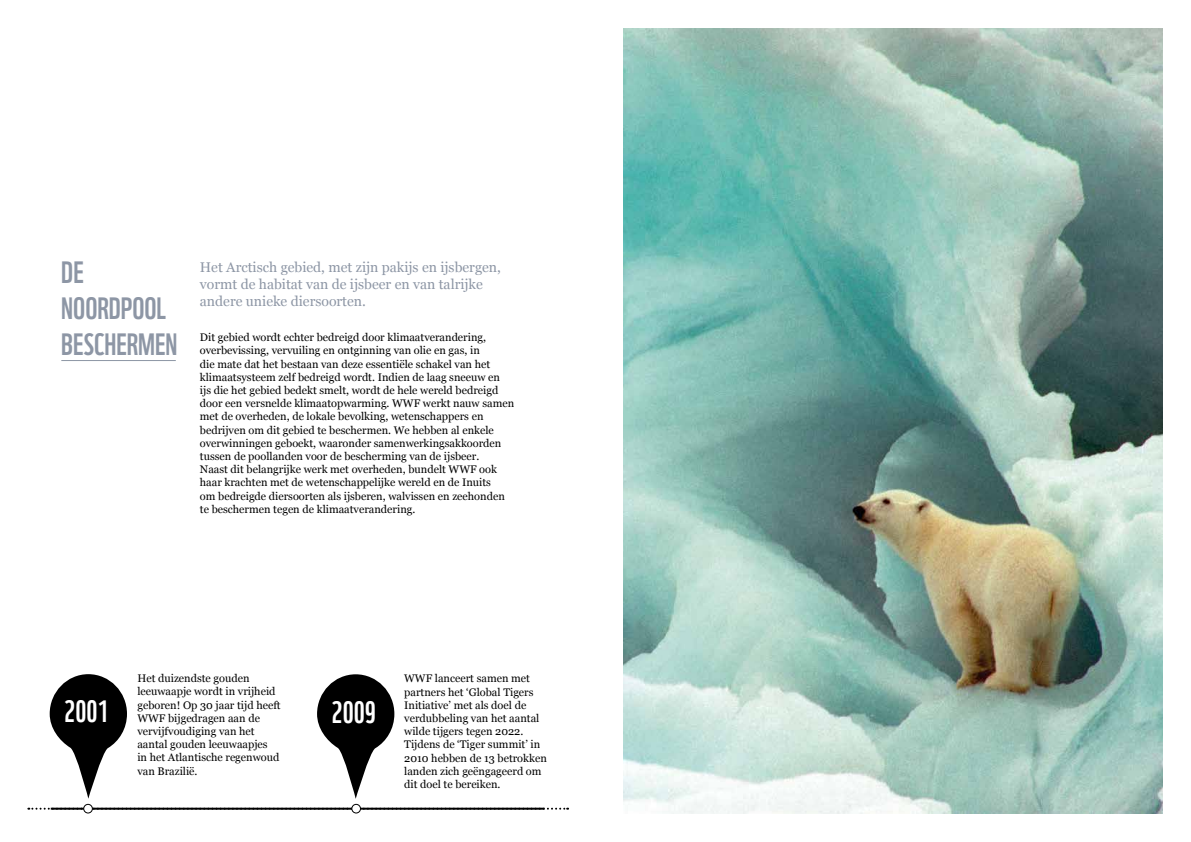
<style>
.page{position:relative;width:1191px;height:842px;background:#fff}
.page>*{position:absolute;margin:0;border:0;box-sizing:border-box;transform-origin:0 0}
.t1{font:30px/36px "WWF";color:#8d96a5}
.t2{font:30px "WWF";color:#fff}
.t3{font:14px/16.8px "Georgia";color:#8d96a5}
.t4{font:11px/13.2px "Georgia";color:#000}
</style>
<div class="page">
<img style="left:624px;top:28px;width:538px;height:786px">
<hr style="left:61px;top:360px;width:115px;height:1px;background:#8d96a5">
<svg style="left:317px;top:674px;width:77px;height:125px"></svg>
<svg style="left:28px;top:808px;width:540px;height:2px"></svg>
<hr style="left:51px;top:808px;width:493px;height:2px;background:#000">
<div style="left:84px;top:804px;width:8px;height:9px;background:#fff;border-radius:50%"></div>
<div style="left:83px;top:804px;width:10px;height:9px;border:1px solid #000;border-radius:50%"></div>
<div style="left:352px;top:804px;width:8px;height:9px;background:#fff;border-radius:50%"></div>
<div style="left:351px;top:804px;width:10px;height:9px;border:1px solid #000;border-radius:50%"></div>
<svg style="left:50px;top:674px;width:77px;height:125px"></svg>
<h1 class="t1" style="left:61px;top:251px;width:118px">DE<br>NOORDPOOL<br>BESCHERMEN</h1>
<p class="t3" style="left:200px;top:259px;width:302px">Het Arctisch gebied, met zijn pakijs en ijsbergen, vormt de habitat van de ijsbeer en van talrijke andere unieke diersoorten.</p>
<p class="t4" style="left:200px;top:331px;width:316px">Dit gebied wordt echter bedreigd door klimaatverandering, overbevissing, vervuiling en ontginning van olie en gas, in<br>die mate dat het bestaan van deze essentiële schakel van het klimaatsysteem zelf bedreigd wordt. Indien de laag sneeuw en<br>ijs die het gebied bedekt smelt, wordt de hele wereld bedreigd door een versnelde klimaatopwarming. WWF werkt nauw samen met de overheden, de lokale bevolking, wetenschappers en bedrijven om dit gebied te beschermen. We hebben al enkele overwinningen geboekt, waaronder samenwerkingsakkoorden tussen de poollanden voor de bescherming van de ijsbeer.<br>Naast dit belangrijke werk met overheden, bundelt WWF ook haar krachten met de wetenschappelijke wereld en de Inuits<br>om bedreigde diersoorten als ijsberen, walvissen en zeehonden te beschermen tegen de klimaatverandering.</p>
<h1 class="t2" style="left:64px;top:688px;width:46px">2001</h1>
<p class="t4" style="left:137px;top:672px;width:145px">Het duizendste gouden leeuwaapje wordt in vrijheid geboren! Op 30 jaar tijd heeft<br>WWF bijgedragen aan de vervijfvoudiging van het aantal gouden leeuwaapjes<br>in het Atlantische regenwoud van Brazilië.</p>
<h1 class="t2" style="left:332px;top:688px;width:46px">2009</h1>
<p class="t4" style="left:404px;top:672px;width:144px">WWF lanceert samen met partners het ‘Global Tigers<br>Initiative’ met als doel de verdubbeling van het aantal wilde tijgers tegen 2022.<br>Tijdens de ‘Tiger summit’ in<br>2010 hebben de 13 betrokken landen zich geëngageerd om dit doel te bereiken.</p>
</div>
